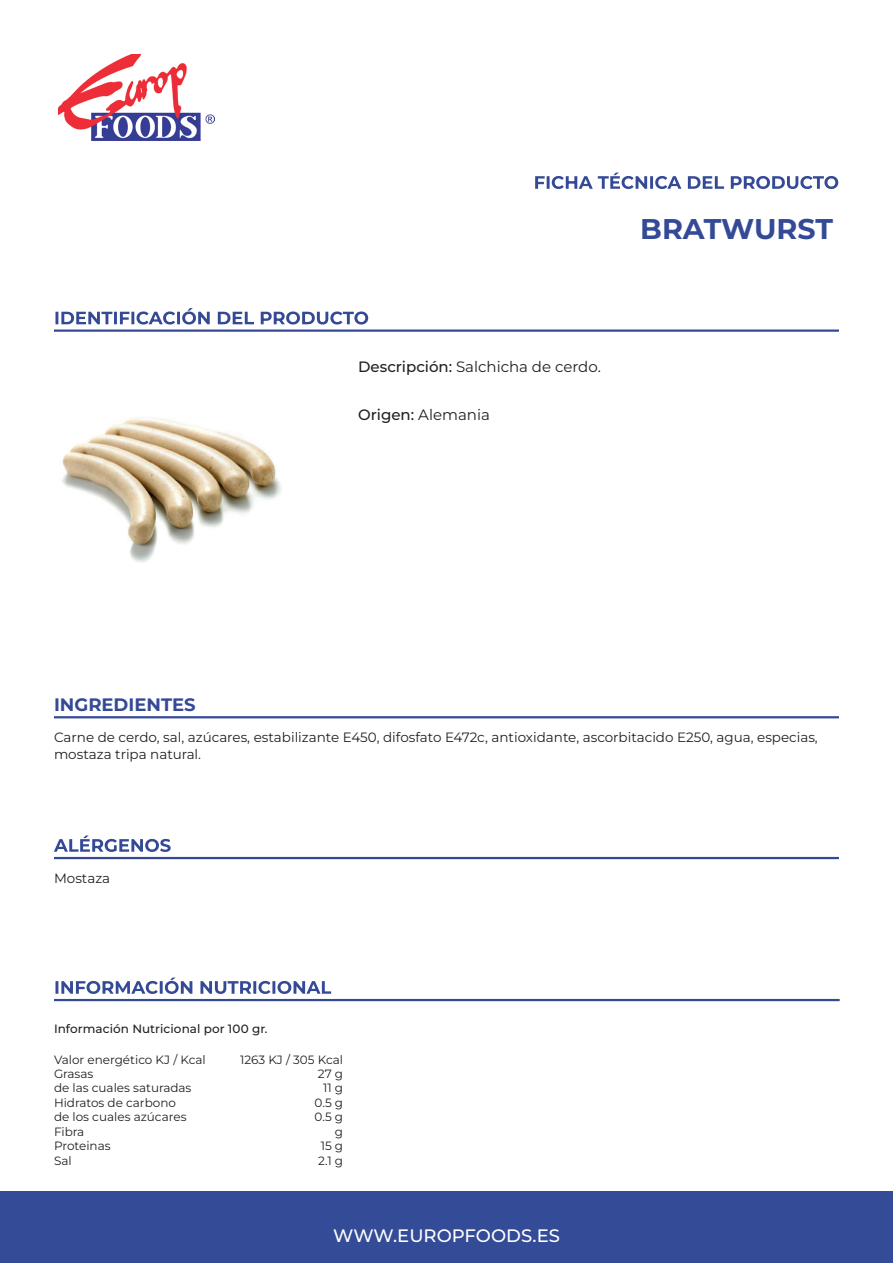
<style>
.page{position:relative;width:893px;height:1263px;background:#fff}
.page>*{position:absolute;margin:0;border:0;box-sizing:border-box;transform-origin:0 0}
.t1{font:700 28.5px "Montserrat";color:#344a96}
.t2{font:500 18px "Montserrat";color:#fff}
.t3{font:700 18px "Montserrat";color:#344a96}
.t4{font:15px "Montserrat";color:#231f20}
.t5{font:13.5px/16.2px "Montserrat";color:#231f20}
.t6{font:12px "Montserrat";color:#231f20}
.t7{font:500 12px "Montserrat";letter-spacing:.005em;color:#231f20}
.s1{font-weight:500}
</style>
<div class="page">
<svg style="left:54px;top:835px;width:117px;height:17px"></svg>
<img style="left:58px;top:54px;width:156px;height:87px">
<hr style="left:54px;top:857px;width:785px;height:2px;background:#344a96">
<svg style="left:55px;top:977px;width:276px;height:17px"></svg>
<hr style="left:54px;top:999px;width:786px;height:2px;background:#344a96">
<hr style="left:54px;top:716px;width:785px;height:2px;background:#344a96">
<svg style="left:55px;top:308px;width:313px;height:16px"></svg>
<hr style="left:54px;top:329px;width:785px;height:3px;background:#344a96">
<svg style="left:535px;top:173px;width:303px;height:16px"></svg>
<div style="left:0;top:1191px;width:893px;height:72px;background:#344b97"></div>
<img style="left:62px;top:417px;width:220px;height:146px">
<h1 class="t1" style="left:640px;top:209px;width:194px">BRATWURST</h1>
<p class="t4" style="left:358px;top:357px;width:244px"><span class="s1">Descripción:</span> Salchicha de cerdo.</p>
<p class="t4" style="left:358px;top:405px;width:133px"><span class="s1">Origen:</span> Alemania</p>
<h2 class="t3" style="left:54px;top:693px;width:143px">INGREDIENTES</h2>
<p class="t5" style="left:54px;top:729px;width:765px">Carne de cerdo, sal, azúcares, estabilizante E450, difosfato E472c, antioxidante, ascorbitacido E250, agua, especias, mostaza tripa natural.</p>
<p class="t5" style="left:54px;top:870px;width:58px">Mostaza</p>
<p class="t7" style="left:54px;top:1021px;width:215px">Información Nutricional por 100 gr.</p>
<p class="t6" style="left:54px;top:1051px;width:153px">Valor energético KJ / Kcal</p>
<p class="t6" style="left:240px;top:1051px;width:105px">1263 KJ / 305 Kcal</p>
<p class="t6" style="left:54px;top:1066px;width:41px">Grasas</p>
<p class="t6" style="left:318px;top:1066px;width:27px">27 g</p>
<p class="t6" style="left:54px;top:1080px;width:139px">de las cuales saturadas</p>
<p class="t6" style="left:323px;top:1080px;width:22px">11 g</p>
<p class="t6" style="left:54px;top:1095px;width:123px">Hidratos de carbono</p>
<p class="t6" style="left:315px;top:1095px;width:30px">0.5 g</p>
<p class="t6" style="left:54px;top:1109px;width:134px">de los cuales azúcares</p>
<p class="t6" style="left:315px;top:1109px;width:30px">0.5 g</p>
<p class="t6" style="left:54px;top:1123px;width:32px">Fibra</p>
<p class="t6" style="left:335px;top:1123px;width:10px">g</p>
<p class="t6" style="left:54px;top:1138px;width:58px">Proteinas</p>
<p class="t6" style="left:321px;top:1138px;width:24px">15 g</p>
<p class="t6" style="left:54px;top:1152px;width:19px">Sal</p>
<p class="t6" style="left:318px;top:1152px;width:27px">2.1 g</p>
<h2 class="t2" style="left:333px;top:1224px;width:228px">WWW.EUROPFOODS.ES</h2>
</div>
